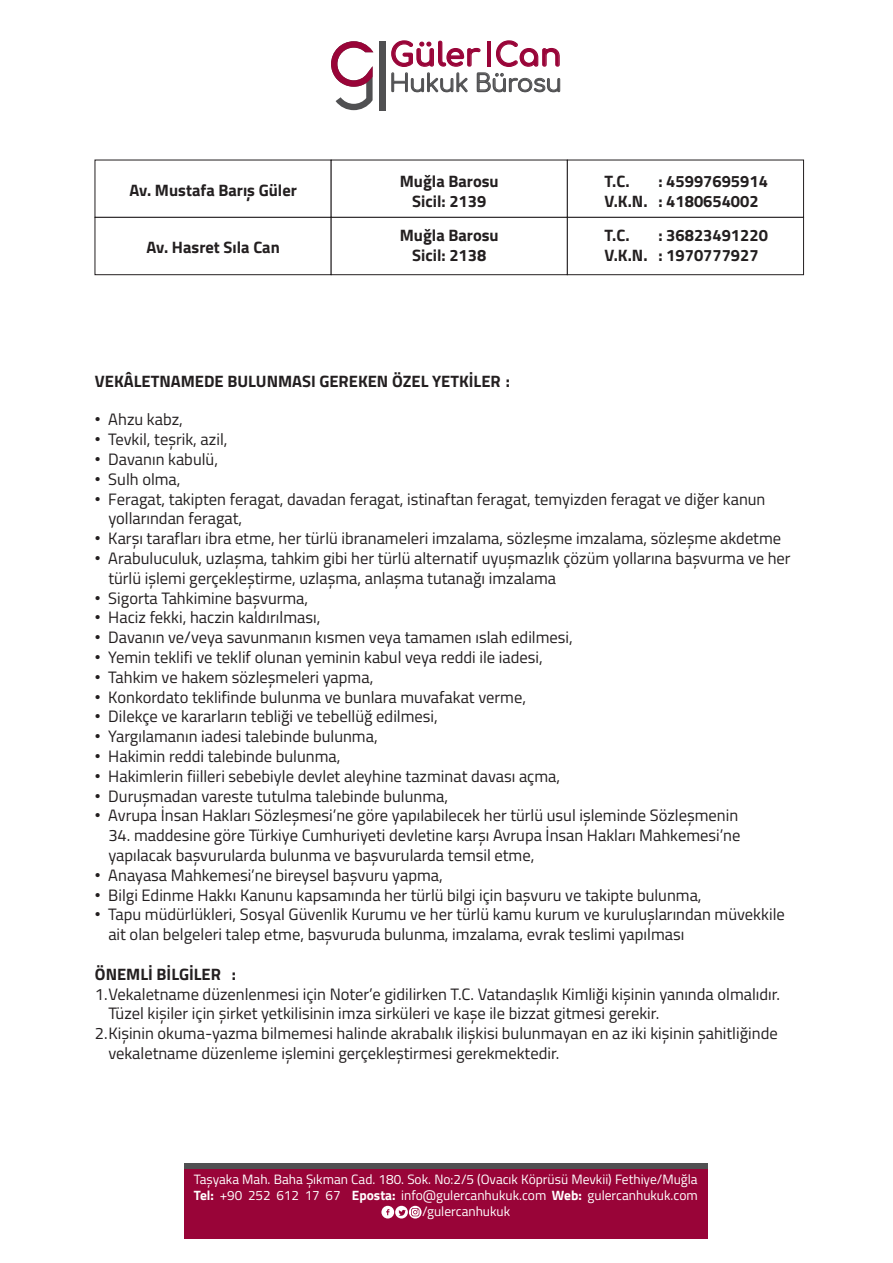
<style>
.page{position:relative;width:893px;height:1263px;background:#fff}
.page>*{position:absolute;margin:0;border:0;box-sizing:border-box;transform-origin:0 0}
.t1{font:700 31.8px "Comfortaa";letter-spacing:.005em;color:#990438}
.t2{font:24.15px "Comfortaa";letter-spacing:-.015em;color:#505052}
.t3{font:16.5px/19.8px "Titillium Web";color:#231f20}
.t4{font:700 16.5px/19.8px "Titillium Web";color:#231f20;text-align:center}
.t5{font:13.5px/16.2px "Titillium Web";color:#fff}
.s1{font-family:"Arial"}
.s2{font-weight:700}
</style>
<div class="page">
<svg style="left:331px;top:41px;width:42px;height:69px"></svg>
<div style="left:379px;top:41px;width:6px;height:69px;background:#505052"></div>
<svg style="left:391px;top:40px;width:170px;height:52px"></svg>
<div style="left:184px;top:1168px;width:524px;height:70px;background:#990438"></div>
<div style="left:184px;top:1163px;width:524px;height:5px;background:#505052"></div>
<svg style="left:381px;top:1206px;width:41px;height:12px"></svg>
<div style="left:95px;top:217px;width:236px;height:58px;background:#fff;border:1px solid #231f20"></div>
<div style="left:331px;top:217px;width:237px;height:58px;background:#fff;border:1px solid #231f20"></div>
<div style="left:567px;top:217px;width:237px;height:58px;background:#fff;border:1px solid #231f20"></div>
<h1 class="t1" style="left:390px;top:25px;width:173px">Güler Can</h1>
<h2 class="t2" style="left:389px;top:61px;width:174px">Hukuk Bürosu</h2>
<p class="t4" style="left:130px;top:179px;width:169px">Av. Mustafa Barıș Güler</p>
<p class="t4" style="left:400px;top:170px;width:100px">Muğla Barosu<br>Sicil: 2139</p>
<p class="t4" style="left:604px;top:170px;width:27px">T.C.</p>
<p class="t4" style="left:604px;top:170px;width:165px;text-align:left;text-indent:54px">: 45997695914<br>V.K.N. : 4180654002</p>
<p class="t4" style="left:147px;top:237px;width:135px">Av. Hasret Sıla Can</p>
<p class="t4" style="left:400px;top:225px;width:100px">Muğla Barosu<br>Sicil: 2138</p>
<p class="t4" style="left:604px;top:225px;width:27px">T.C.</p>
<p class="t4" style="left:604px;top:225px;width:165px;text-align:left;text-indent:54px">: 36823491220<br>V.K.N. : 1970777927</p>
<p class="t4" style="left:95px;top:370px;width:417px">VEKÂLETNAMEDE BULUNMASI GEREKEN ÖZEL YETKİLER :</p>
<p class="t3" style="left:95px;top:409px;width:89px"><span class="s1">•</span> Ahzu kabz,</p>
<p class="t3" style="left:95px;top:429px;width:134px"><span class="s1">•</span> Tevkil, teșrik, azil,</p>
<p class="t3" style="left:95px;top:448px;width:125px"><span class="s1">•</span> Davanın kabulü,</p>
<p class="t3" style="left:95px;top:468px;width:87px"><span class="s1">•</span> Sulh olma,</p>
<p class="t3" style="left:108px;top:488px;width:659px;text-indent:-13px"><span class="s1">•</span> Feragat, takipten feragat, davadan feragat, istinaftan feragat, temyizden feragat ve diğer kanun yollarından feragat,</p>
<p class="t3" style="left:95px;top:528px;width:688px"><span class="s1">•</span> Karșı tarafları ibra etme, her türlü ibranameleri imzalama, sözleșme imzalama, sözleșme akdetme</p>
<p class="t3" style="left:108px;top:547px;width:684px;text-indent:-13px"><span class="s1">•</span> Arabuluculuk, uzlașma, tahkim gibi her türlü alternatif uyușmazlık çözüm yollarına bașvurma ve her türlü ișlemi gerçekleștirme, uzlașma, anlașma tutanağı imzalama</p>
<p class="t3" style="left:95px;top:587px;width:215px"><span class="s1">•</span> Sigorta Tahkimine bașvurma,</p>
<p class="t3" style="left:95px;top:607px;width:227px"><span class="s1">•</span> Haciz fekki, haczin kaldırılması,</p>
<p class="t3" style="left:95px;top:627px;width:479px"><span class="s1">•</span> Davanın ve/veya savunmanın kısmen veya tamamen ıslah edilmesi,</p>
<p class="t3" style="left:95px;top:646px;width:449px"><span class="s1">•</span> Yemin teklifi ve teklif olunan yeminin kabul veya reddi ile iadesi,</p>
<p class="t3" style="left:95px;top:666px;width:280px"><span class="s1">•</span> Tahkim ve hakem sözleșmeleri yapma,</p>
<p class="t3" style="left:95px;top:686px;width:433px"><span class="s1">•</span> Konkordato teklifinde bulunma ve bunlara muvafakat verme,</p>
<p class="t3" style="left:95px;top:706px;width:344px"><span class="s1">•</span> Dilekçe ve kararların tebliği ve tebellüğ edilmesi,</p>
<p class="t3" style="left:95px;top:726px;width:284px"><span class="s1">•</span> Yargılamanın iadesi talebinde bulunma,</p>
<p class="t3" style="left:95px;top:745px;width:247px"><span class="s1">•</span> Hakimin reddi talebinde bulunma,</p>
<p class="t3" style="left:95px;top:765px;width:467px"><span class="s1">•</span> Hakimlerin fiilleri sebebiyle devlet aleyhine tazminat davası açma,</p>
<p class="t3" style="left:95px;top:785px;width:355px"><span class="s1">•</span> Durușmadan vareste tutulma talebinde bulunma,</p>
<p class="t3" style="left:95px;top:805px;width:645px"><span class="s1">•</span> Avrupa İnsan Hakları Sözleșmesi’ne göre yapılabilecek her türlü usul ișleminde Sözleșmenin</p>
<p class="t3" style="left:108px;top:825px;width:634px">34. maddesine göre Türkiye Cumhuriyeti devletine karșı Avrupa İnsan Hakları Mahkemesi’ne yapılacak bașvurularda bulunma ve bașvurularda temsil etme,</p>
<p class="t3" style="left:95px;top:864px;width:349px"><span class="s1">•</span> Anayasa Mahkemesi’ne bireysel bașvuru yapma,</p>
<p class="t3" style="left:95px;top:884px;width:608px"><span class="s1">•</span> Bilgi Edinme Hakkı Kanunu kapsamında her türlü bilgi için bașvuru ve takipte bulunma,</p>
<p class="t3" style="left:108px;top:904px;width:678px;text-indent:-13px"><span class="s1">•</span> Tapu müdürlükleri, Sosyal Güvenlik Kurumu ve her türlü kamu kurum ve kurulușlarından müvekkile ait olan belgeleri talep etme, bașvuruda bulunma, imzalama, evrak teslimi yapılması</p>
<p class="t4" style="left:95px;top:963px;width:143px">ÖNEMLİ BİLGİLER :</p>
<p class="t3" style="left:108px;top:983px;width:673px;text-indent:-13px">1. Vekaletname düzenlenmesi için Noter’e gidilirken T.C. Vatandașlık Kimliği kișinin yanında olmalıdır.<br>Tüzel kișiler için șirket yetkilisinin imza sirküleri ve kașe ile bizzat gitmesi gerekir.</p>
<p class="t3" style="left:108px;top:1023px;width:671px;text-indent:-13px">2. Kișinin okuma-yazma bilmemesi halinde akrabalık ilișkisi bulunmayan en az iki kișinin șahitliğinde vekaletname düzenleme ișlemini gerçekleștirmesi gerekmektedir.</p>
<p class="t5" style="left:194px;top:1170px;width:505px">Tașyaka Mah. Baha Șıkman Cad. 180. Sok. No:2/5 (Ovacık Köprüsü Mevkii) Fethiye/Muğla<br><span class="s2">Tel:</span> +90 252 612 17 67 <span class="s2">Eposta:</span> info@gulercanhukuk.com <span class="s2">Web:</span> gulercanhukuk.com</p>
<p class="t5" style="left:422px;top:1203px;width:90px">/gulercanhukuk</p>
</div>
